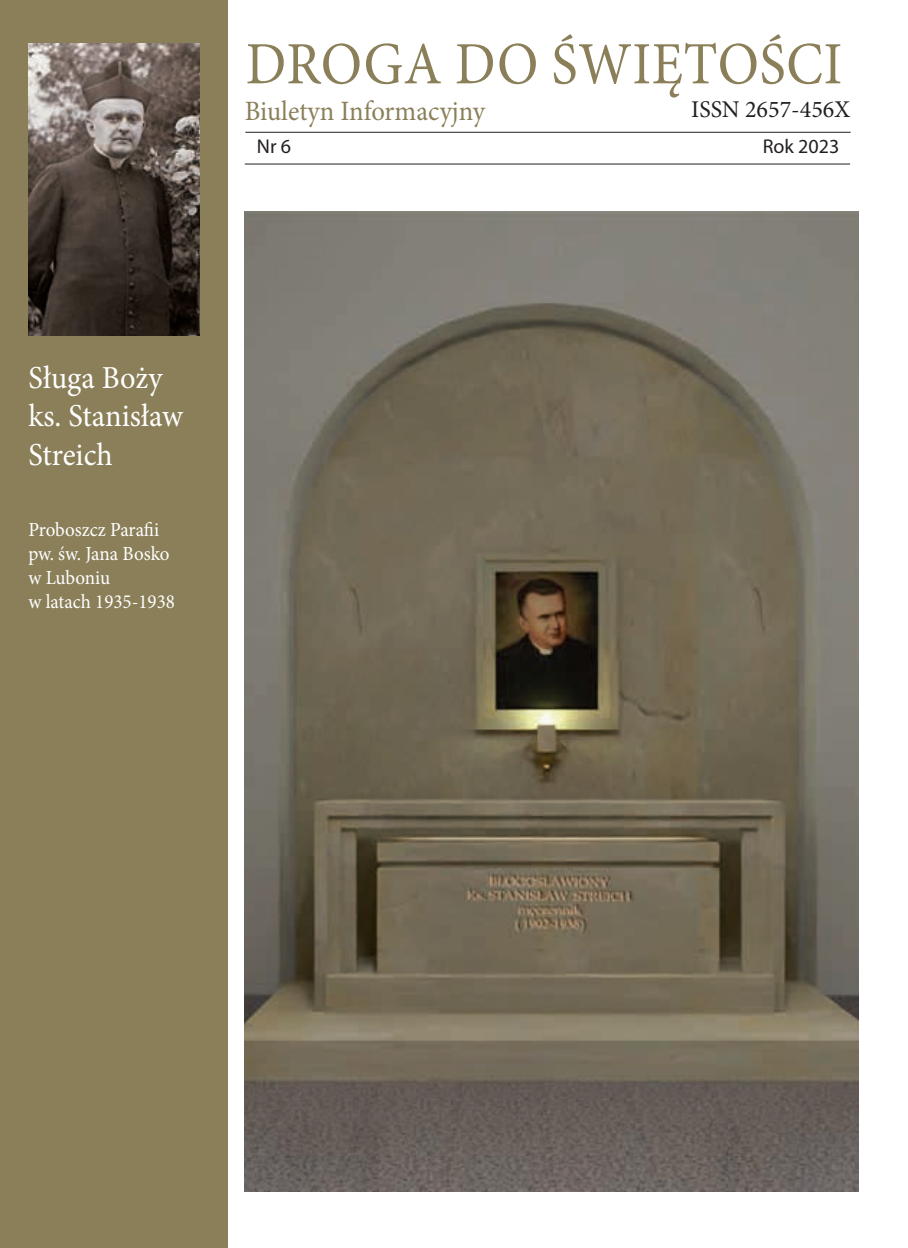
<style>
.page{position:relative;width:908px;height:1248px;background:#fff}
.page>*{position:absolute;margin:0;border:0;box-sizing:border-box;transform-origin:0 0}
.t1{font:60px "Minion Pro";letter-spacing:.01em;color:#8a7f58;scale:.92 1}
.t2{font:32px/38.4px "Minion Pro";color:#fff;scale:.95 1}
.t3{font:28px "Minion Pro";color:#8a7f58;scale:.95 1}
.t4{font:24px "Minion Pro";color:#231f20}
.t5{font:20px/24px "Minion Pro";color:#fff;scale:.95 1}
.t6{font:20px "Myriad Pro";color:#231f20}
</style>
<div class="page">
<div style="left:0;top:0;width:227px;height:1247px;background:#8a7f58"></div>
<hr style="left:245px;top:132px;width:605px;height:1px;background:#231f20">
<hr style="left:245px;top:163px;width:604px;height:1px;background:#231f20">
<img style="left:28px;top:43px;width:171px;height:292px">
<img style="left:245px;top:211px;width:613px;height:980px">
<h1 class="t1" style="left:245px;top:24px;width:649px">DROGA DO ŚWIĘTOŚCI</h1>
<h3 class="t3" style="left:245px;top:92px;width:254px">Biuletyn Informacyjny</h3>
<p class="t4" style="left:690px;top:93px;width:160px">ISSN 2657-456X</p>
<p class="t6" style="left:256px;top:133px;width:36px">Nr 6</p>
<p class="t6" style="left:762px;top:133px;width:78px">Rok 2023</p>
<h2 class="t2" style="left:28px;top:358px;width:164px">Sługa Boży ks. Stanisław<br>Streich</h2>
<p class="t5" style="left:28px;top:517px;width:156px">Proboszcz Parafii pw. św. Jana Bosko w Luboniu<br>w latach 1935-1938</p>
</div>
